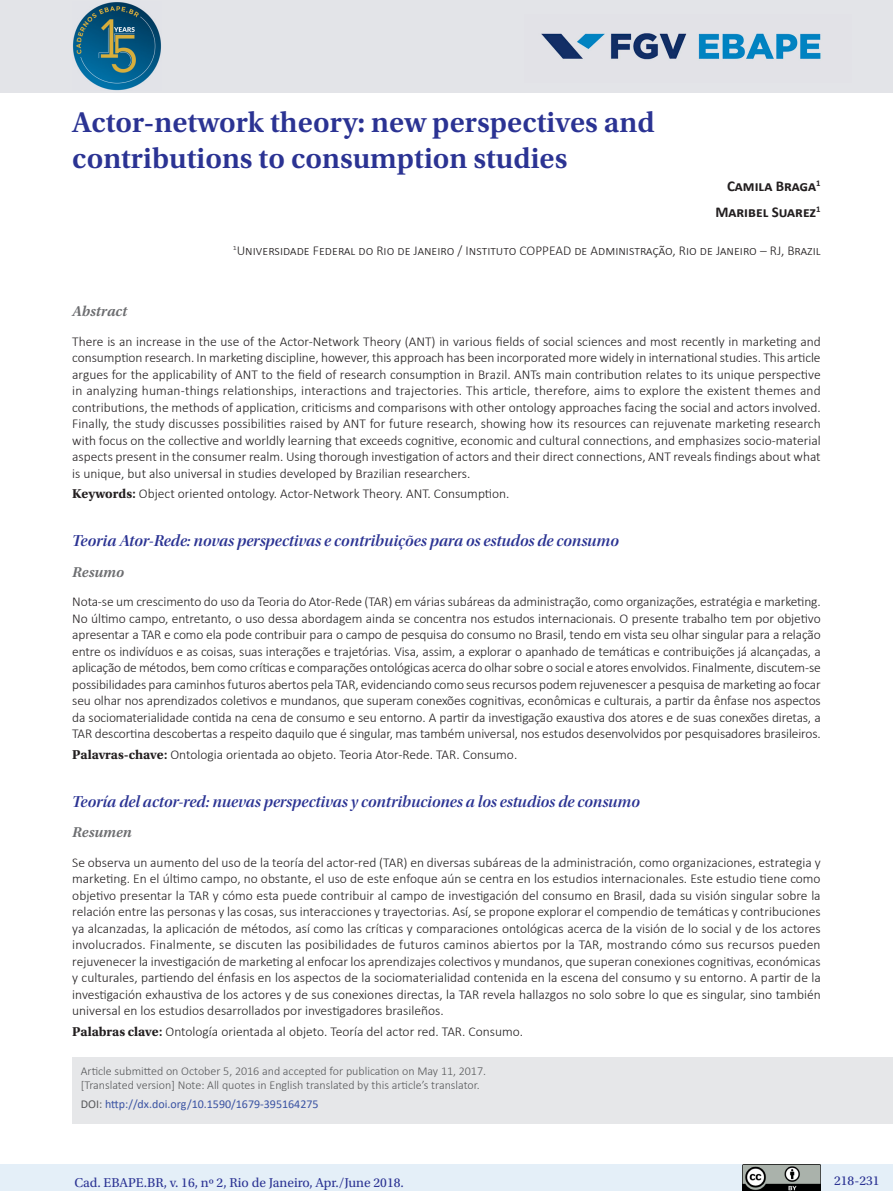
<style>
.page{position:relative;width:893px;height:1191px;background:#fff}
.page>*{position:absolute;margin:0;border:0;box-sizing:border-box;transform-origin:0 0}
._01_título_PT{font:600 30px/36px "Utopia Std";color:#2b3393}
._03_3_1_título_IN{font:16.5px "Utopia Std Semibold Disp It";color:#2b3393}
._02_autores{font:700 15px "Calibri";color:#231f20}
._03_0_titulo_resumo{font:italic 600 15px "Utopia Std";color:#6c6d70}
._03_3_2_resumo_IN{font:300 13.5px/16.5px "Calibri";color:#231f20;text-align:justify}
._03_1_2_palavras-cha{font:300 13.5px "Calibri";color:#231f20}
._02_autores_-_tit{font:300 13.5px "Calibri";color:#231f20}
.t1{font:13.5px "Utopia Std";color:#2b3393}
._06_3_nota_de_rodape{font:300 12px "Calibri";color:#57585a}
._06_3_nota_de_rodape-2{font:12px "Calibri";color:#3a53a3}
.s1{font-family:"Utopia Std";font-weight:700}
.s2{font-weight:700}
.s3{color:#57585a}
</style>
<div class="page">
<div style="left:0;top:1164px;width:893px;height:27px;background:#e4eff8"></div>
<img style="left:743px;top:1164px;width:78px;height:27px">
<div style="left:0;top:0;width:893px;height:92px;background:#e3e4e8"></div>
<img style="left:541px;top:33px;width:280px;height:27px">
<img style="left:73px;top:2px;width:88px;height:89px">
<div style="left:72px;top:1057px;width:821px;height:67px;background:#e6e7e9"></div>
<p class="_01_título_PT" style="left:72px;top:105px;width:584px">Actor-network theory: new perspectives and contributions to consumption studies</p>
<p class="_02_autores" style="left:727px;top:175px;width:95px">Camila Braga<sup>1</sup></p>
<p class="_02_autores" style="left:715px;top:202px;width:107px">Maribel Suarez<sup>1</sup></p>
<p class="_02_autores_-_tit" style="left:233px;top:242px;width:589px"><sup>1</sup>Universidade Federal do Rio de Janeiro / Instituto COPPEAD de Administração, Rio de Janeiro – RJ, Brazil</p>
<p class="_03_0_titulo_resumo" style="left:72px;top:303px;width:57px">Abstract</p>
<p class="_03_3_2_resumo_IN" style="left:72px;top:333px;width:750px">There is an increase in the use of the Actor-Network Theory (ANT) in various fields of social sciences and most recently in marketing and consumption research. In marketing discipline, however, this approach has been incorporated more widely in international studies. This article argues for the applicability of ANT to the field of research consumption in Brazil. ANTs main contribution relates to its unique perspective in analyzing human-things relationships, interactions and trajectories. This article, therefore, aims to explore the existent themes and contributions, the methods of application, criticisms and comparisons with other ontology approaches facing the social and actors involved.<br>Finally, the study discusses possibilities raised by ANT for future research, showing how its resources can rejuvenate marketing research with focus on the collective and worldly learning that exceeds cognitive, economic and cultural connections, and emphasizes socio-material aspects present in the consumer realm. Using thorough investigation of actors and their direct connections, ANT reveals findings about what is unique, but also universal in studies developed by Brazilian researchers.</p>
<p class="_03_1_2_palavras-cha" style="left:72px;top:485px;width:439px"><span class="s1">Keywords</span><span class="s2">:</span> Object oriented ontology. Actor-Network Theory. ANT. Consumption.</p>
<p class="_03_3_1_título_IN" style="left:72px;top:532px;width:548px">Teoria Ator-Rede: novas perspectivas e contribuições para os estudos de consumo</p>
<p class="_03_0_titulo_resumo" style="left:72px;top:563px;width:53px">Resumo</p>
<p class="_03_3_2_resumo_IN" style="left:72px;top:593px;width:750px">Nota-se um crescimento do uso da Teoria do Ator-Rede (TAR) em várias subáreas da administração, como organizações, estratégia e marketing.<br>No último campo, entretanto, o uso dessa abordagem ainda se concentra nos estudos internacionais. O presente trabalho tem por objetivo apresentar a TAR e como ela pode contribuir para o campo de pesquisa do consumo no Brasil, tendo em vista seu olhar singular para a relação entre os indivíduos e as coisas, suas interações e trajetórias. Visa, assim, a explorar o apanhado de temáticas e contribuições já alcançadas, a aplicação de métodos, bem como críticas e comparações ontológicas acerca do olhar sobre o social e atores envolvidos. Finalmente, discutem-se possibilidades para caminhos futuros abertos pela TAR, evidenciando como seus recursos podem rejuvenescer a pesquisa de marketing ao focar seu olhar nos aprendizados coletivos e mundanos, que superam conexões cognitivas, econômicas e culturais, a partir da ênfase nos aspectos da sociomaterialidade contida na cena de consumo e seu entorno. A partir da investigação exaustiva dos atores e de suas conexões diretas, a TAR descortina descobertas a respeito daquilo que é singular, mas também universal, nos estudos desenvolvidos por pesquisadores brasileiros.</p>
<p class="_03_1_2_palavras-cha" style="left:72px;top:746px;width:447px"><span class="s1">Palavras-chave</span><span class="s2">:</span> Ontologia orientada ao objeto. Teoria Ator-Rede. TAR. Consumo.</p>
<p class="_03_3_1_título_IN" style="left:72px;top:792px;width:569px">Teoría del actor-red: nuevas perspectivas y contribuciones a los estudios de consumo</p>
<p class="_03_0_titulo_resumo" style="left:72px;top:824px;width:61px">Resumen</p>
<p class="_03_3_2_resumo_IN" style="left:72px;top:854px;width:750px">Se observa un aumento del uso de la teoría del actor-red (TAR) en diversas subáreas de la administración, como organizaciones, estrategia y marketing. En el último campo, no obstante, el uso de este enfoque aún se centra en los estudios internacionales. Este estudio tiene como objetivo presentar la TAR y cómo esta puede contribuir al campo de investigación del consumo en Brasil, dada su visión singular sobre la relación entre las personas y las cosas, sus interacciones y trayectorias. Así, se propone explorar el compendio de temáticas y contribuciones ya alcanzadas, la aplicación de métodos, así como las críticas y comparaciones ontológicas acerca de la visión de lo social y de los actores involucrados. Finalmente, se discuten las posibilidades de futuros caminos abiertos por la TAR, mostrando cómo sus recursos pueden rejuvenecer la investigación de marketing al enfocar los aprendizajes colectivos y mundanos, que superan conexiones cognitivas, económicas y culturales, partiendo del énfasis en los aspectos de la sociomaterialidad contenida en la escena del consumo y su entorno. A partir de la investigación exhaustiva de los actores y de sus conexiones directas, la TAR revela hallazgos no solo sobre lo que es singular, sino también universal en los estudios desarrollados por investigadores brasileños.</p>
<p class="_03_1_2_palavras-cha" style="left:72px;top:1023px;width:452px"><span class="s1">Palabras clave</span><span class="s2">:</span> Ontología orientada al objeto. Teoría del actor red. TAR. Consumo.</p>
<p class="_06_3_nota_de_rodape" style="left:81px;top:1063px;width:407px">Article submitted on October 5, 2016 and accepted for publication on May 11, 2017.</p>
<p class="_06_3_nota_de_rodape" style="left:81px;top:1077px;width:400px">[Translated version] Note: All quotes in English translated by this article’s translator.</p>
<p class="_06_3_nota_de_rodape-2" style="left:81px;top:1095px;width:239px"><span class="s3">DOI:</span> http://dx.doi.org/10.1590/1679-395164275</p>
<p class="t1" style="left:74px;top:1175px;width:331px">Cad. EBAPE.BR, v. 16, nº 2, Rio de Janeiro, Apr./June 2018.</p>
<p class="t1" style="left:834px;top:1173px;width:47px">218-231</p>
</div>
